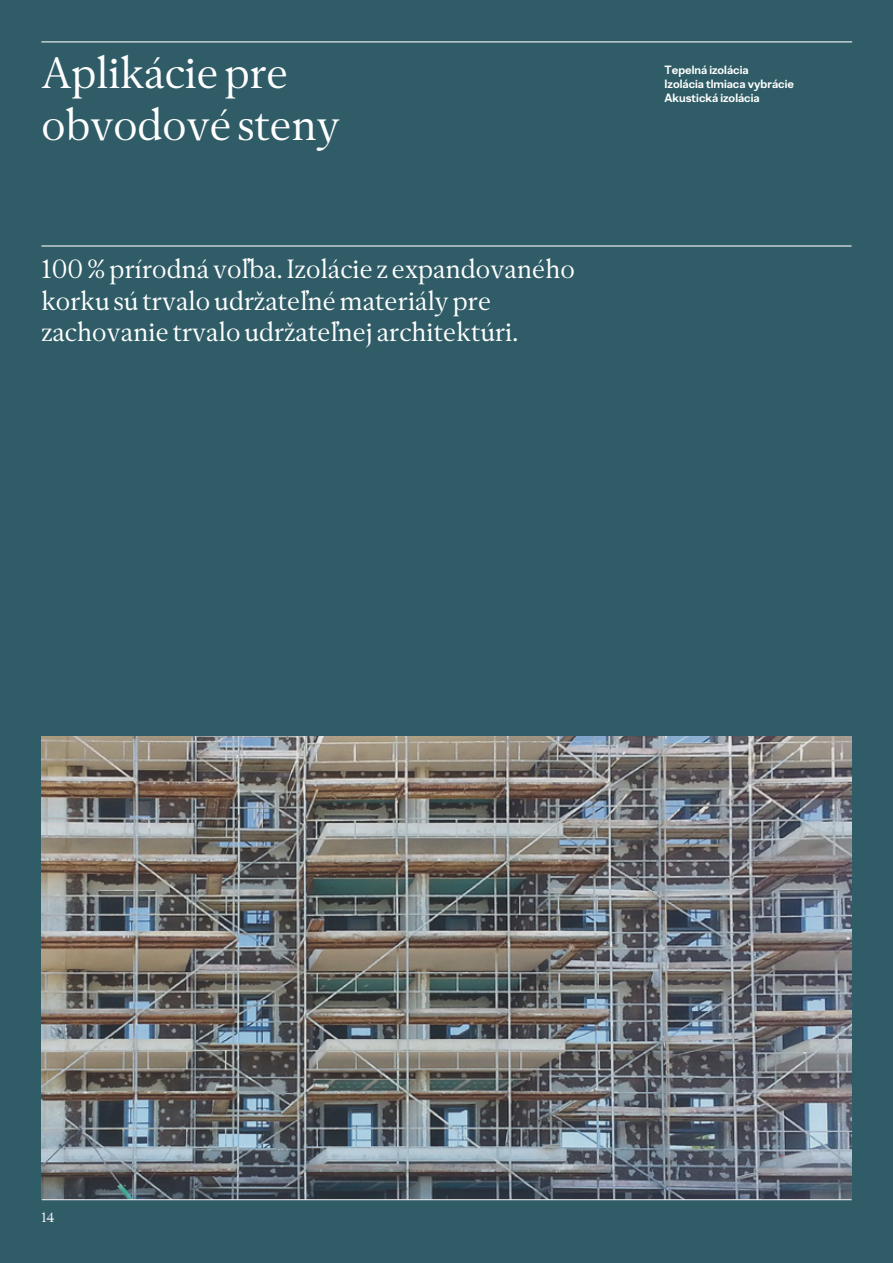
<style>
.page{position:relative;width:893px;height:1263px;background:#2f5c66}
.page>*{position:absolute;margin:0;border:0;box-sizing:border-box;transform-origin:0 0}
.t1{font:43.8px/52.5px "Amorim Serif";color:#fff}
.t2{font:26.25px/31.5px "Amorim Serif";letter-spacing:.005em;color:#fff}
.t3{font:13.5px "Amorim Serif";color:#fff}
.t4{font:700 12px/14.4px "Amorim Sans";color:#fff}
</style>
<div class="page">
<hr style="left:41px;top:41px;width:811px;height:1px;background:#fff">
<img style="left:41px;top:736px;width:811px;height:464px">
<hr style="left:41px;top:245px;width:811px;height:2px;background:#fff">
<h1 class="t1" style="left:41px;top:46px;width:300px">Aplikácie pre obvodové steny</h1>
<p class="t2" style="left:41px;top:253px;width:535px">100 % prírodná voľba. Izolácie z expandovaného korku sú trvalo udržateľné materiály pre zachovanie trvalo udržateľnej architektúri.</p>
<p class="t4" style="left:665px;top:62px;width:131px">Tepelná izolácia<br>Izolácia tlmiaca vybrácie<br>Akustická izolácia</p>
<p class="t3" style="left:41px;top:1208px;width:15px">14</p>
</div>
